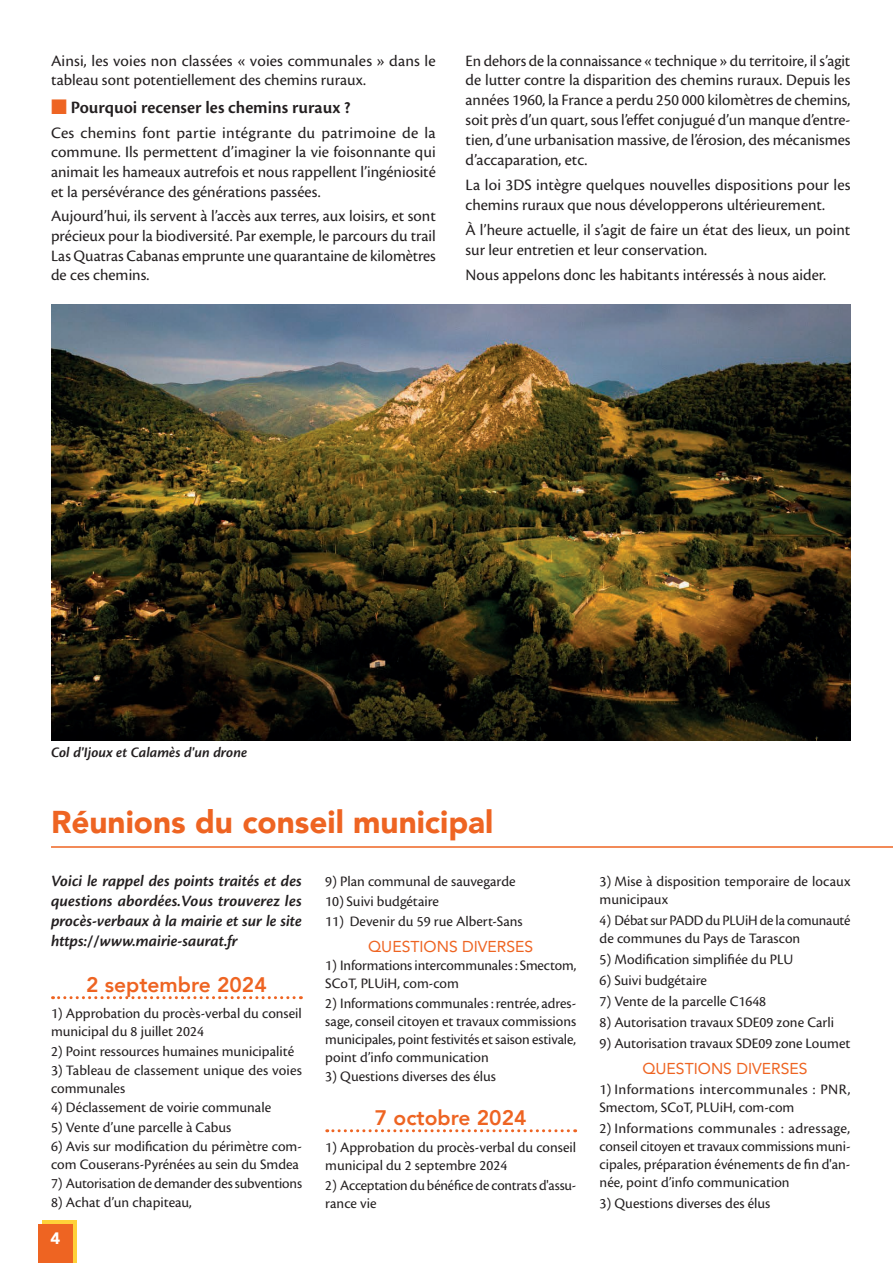
<style>
.page{position:relative;width:893px;height:1263px;background:#fff}
.page>*{position:absolute;margin:0;border:0;box-sizing:border-box;transform-origin:0 0}
.t1{font:900 31.5px "Avenir";color:#ee6422}
.t2{font:800 21px "Avenir";color:#ee6422}
.t3{font:600 18px "Cronos Pro";color:#231f20}
.t4{font:16.5px/19.8px "Cronos Pro";color:#231f20}
.t5{font:italic 600 16.5px/19.8px "Cronos Pro";color:#231f20;text-align:justify}
.t6{font:900 16.5px "Avenir";color:#fff}
.t7{font:15.75px "Avenir";color:#ee6422}
.t8{font:15px/18px "Cronos Pro";color:#231f20}
.t9{font:italic 600 15px "Cronos Pro";color:#231f20}
.s1{color:#ee6422}
</style>
<div class="page">
<div style="left:43px;top:1220px;width:34px;height:43px;background:linear-gradient(to right,#ffd139,#ffd139)"></div>
<div style="left:38px;top:1224px;width:34px;height:39px;background:#ee6422"></div>
<img style="left:51px;top:304px;width:799px;height:437px">
<hr style="left:51px;top:846px;width:842px;height:2px;background:#ee6422">
<svg style="left:53px;top:996px;width:248px;height:3px"></svg>
<svg style="left:327px;top:1129px;width:249px;height:3px"></svg>
<p class="t4" style="left:51px;top:51px;width:386px">Ainsi, les voies non classées « voies communales » dans le tableau sont potentiellement des chemins ruraux.</p>
<p class="t3" style="left:51px;top:98px;width:301px"><span class="s1">■</span> Pourquoi recenser les chemins ruraux ?</p>
<p class="t4" style="left:51px;top:123px;width:386px;text-align:justify">Ces chemins font partie intégrante du patrimoine de la commune. Ils permettent d’imaginer la vie foisonnante qui animait les hameaux autrefois et nous rappellent l’ingéniosité et la persévérance des générations passées.</p>
<p class="t4" style="left:51px;top:206px;width:386px;text-align:justify">Aujourd’hui, ils servent à l’accès aux terres, aux loisirs, et sont précieux pour la biodiversité. Par exemple, le parcours du trail Las Quatras Cabanas emprunte une quarantaine de kilomètres de ces chemins.</p>
<p class="t4" style="left:466px;top:51px;width:386px;text-align:justify">En dehors de la connaissance « technique » du territoire, il s’agit de lutter contre la disparition des chemins ruraux. Depuis les années 1960, la France a perdu 250 000 kilomètres de chemins, soit près d’un quart, sous l’effet conjugué d’un manque d’entre&shy;tien, d’une urbanisation massive, de l’érosion, des mécanismes d’accaparation, etc.</p>
<p class="t4" style="left:466px;top:175px;width:386px">La loi 3DS intègre quelques nouvelles dispositions pour les chemins ruraux que nous développerons ultérieurement.</p>
<p class="t4" style="left:466px;top:220px;width:386px">À l’heure actuelle, il s’agit de faire un état des lieux, un point sur leur entretien et leur conservation.</p>
<p class="t4" style="left:466px;top:265px;width:362px">Nous appelons donc les habitants intéressés à nous aider.</p>
<p class="t9" style="left:51px;top:743px;width:198px">Col d'Ijoux et Calamès d'un drone</p>
<h1 class="t1" style="left:51px;top:795px;width:444px">Réunions du conseil municipal</h1>
<p class="t5" style="left:51px;top:872px;width:252px">Voici le rappel des points traités et des questions abordées.Vous trouverez les procès-verbaux à la mairie et sur le site https://www.mairie-saurat.fr</p>
<h2 class="t2" style="left:86px;top:968px;width:182px">2 septembre 2024</h2>
<p class="t8" style="left:51px;top:1005px;width:252px">1) Approbation du procès-verbal du conseil municipal du 8 juillet 2024</p>
<p class="t8" style="left:51px;top:1042px;width:245px">2) Point ressources humaines municipalité</p>
<p class="t8" style="left:51px;top:1061px;width:252px">3) Tableau de classement unique des voies communales</p>
<p class="t8" style="left:51px;top:1099px;width:222px">4) Déclassement de voirie communale</p>
<p class="t8" style="left:51px;top:1118px;width:182px">5) Vente d’une parcelle à Cabus</p>
<p class="t8" style="left:51px;top:1137px;width:252px">6) Avis sur modification du périmètre com&shy;com Couserans-Pyrénées au sein du Smdea</p>
<p class="t8" style="left:51px;top:1174px;width:253px">7) Autorisation de demander des subventions</p>
<p class="t8" style="left:51px;top:1194px;width:142px">8) Achat d’un chapiteau,</p>
<p class="t8" style="left:325px;top:873px;width:192px">9) Plan communal de sauvegarde</p>
<p class="t8" style="left:325px;top:892px;width:115px">10) Suivi budgétaire</p>
<p class="t8" style="left:325px;top:912px;width:199px">11) Devenir du 59 rue Albert-Sans</p>
<p class="t7" style="left:368px;top:933px;width:167px">QUESTIONS DIVERSES</p>
<p class="t8" style="left:325px;top:956px;width:252px">1) Informations intercommunales : Smectom,<br>SCoT, PLUiH, com-com</p>
<p class="t8" style="left:325px;top:994px;width:252px;text-align:justify">2) Informations communales : rentrée, adres&shy;sage, conseil citoyen et travaux commissions municipales, point festivités et saison estivale, point d’info communication</p>
<p class="t8" style="left:325px;top:1068px;width:172px">3) Questions diverses des élus</p>
<h2 class="t2" style="left:375px;top:1101px;width:153px">7 octobre 2024</h2>
<p class="t8" style="left:325px;top:1138px;width:252px">1) Approbation du procès-verbal du conseil municipal du 2 septembre 2024</p>
<p class="t8" style="left:325px;top:1176px;width:252px">2) Acceptation du bénéfice de contrats d'assu&shy;rance vie</p>
<p class="t6" style="left:50px;top:1224px;width:11px">4</p>
<p class="t8" style="left:600px;top:873px;width:252px">3) Mise à disposition temporaire de locaux municipaux</p>
<p class="t8" style="left:600px;top:911px;width:252px">4) Débat sur PADD du PLUiH de la comunauté de communes du Pays de Tarascon</p>
<p class="t8" style="left:600px;top:950px;width:195px">5) Modification simplifiée du PLU</p>
<p class="t8" style="left:600px;top:971px;width:109px">6) Suivi budgétaire</p>
<p class="t8" style="left:600px;top:992px;width:168px">7) Vente de la parcelle C1648</p>
<p class="t8" style="left:600px;top:1013px;width:236px">8) Autorisation travaux SDE09 zone Carli</p>
<p class="t8" style="left:600px;top:1034px;width:252px">9) Autorisation travaux SDE09 zone Loumet</p>
<p class="t7" style="left:642px;top:1056px;width:167px">QUESTIONS DIVERSES</p>
<p class="t8" style="left:600px;top:1080px;width:252px">1) Informations intercommunales : PNR,<br>Smectom, SCoT, PLUiH, com-com</p>
<p class="t8" style="left:600px;top:1119px;width:252px;text-align:justify">2) Informations communales : adressage, conseil citoyen et travaux commissions muni&shy;cipales, préparation événements de fin d'an&shy;née, point d’info communication</p>
<p class="t8" style="left:600px;top:1194px;width:172px">3) Questions diverses des élus</p>
</div>
